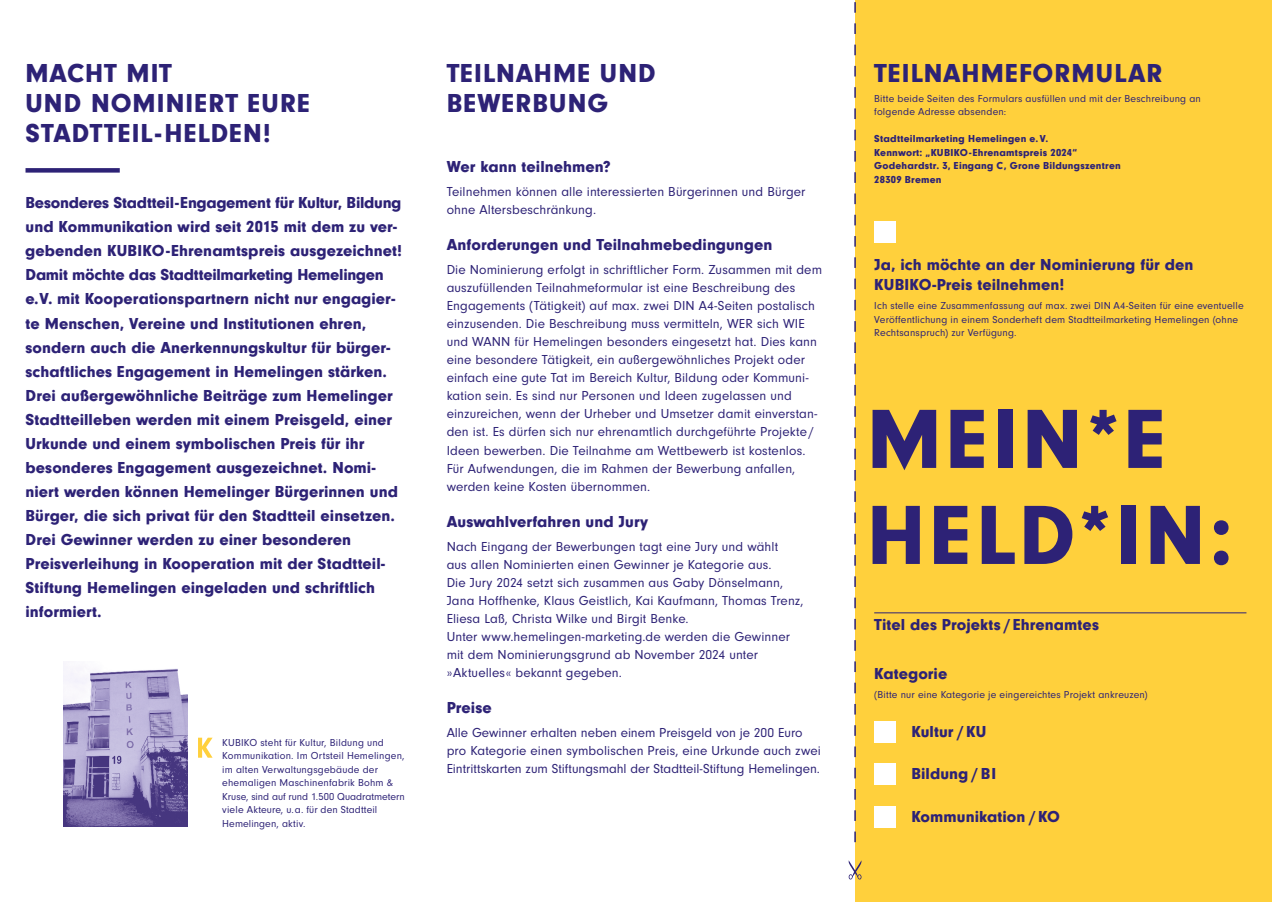
<style>
.page{position:relative;width:1272px;height:902px;background:#fff}
.page>*{position:absolute;margin:0;border:0;box-sizing:border-box;transform-origin:0 0}
.t1{font:900 87px/96px "Neuzeit Gro";letter-spacing:.06em;color:#2d2276}
.t2{font:900 27px/30px "Neuzeit Gro";letter-spacing:.04em;color:#2d2276}
.t3{font:900 16.5px/24px "Neuzeit Gro";letter-spacing:.005em;color:#2d2276}
.t4{font:13.5px/18px "Neuzeit Gro";letter-spacing:.005em;color:#2d2276}
.t5{font:10.5px/13.5px "Neuzeit Gro";letter-spacing:.015em;color:#2d2276}
.t6{font:900 10.5px/13.5px "Neuzeit Gro";letter-spacing:.02em;color:#2d2276}
</style>
<div class="page">
<div style="left:855px;top:0;width:416px;height:901px;background:#ffd03c"></div>
<div style="left:26px;top:168px;width:94px;height:5px;background:#2d2276"></div>
<hr style="left:874px;top:612px;width:372px;height:1px;background:#2d2276">
<svg style="left:854px;top:2px;width:1px;height:840px"></svg>
<div style="left:874px;top:221px;width:21px;height:22px;background:#fff"></div>
<div style="left:874px;top:720px;width:21px;height:22px;background:#fff"></div>
<div style="left:874px;top:763px;width:21px;height:21px;background:#fff"></div>
<div style="left:874px;top:806px;width:21px;height:21px;background:#fff"></div>
<svg style="left:848px;top:860px;width:13px;height:19px"></svg>
<svg style="left:198px;top:737px;width:14px;height:20px"></svg>
<img style="left:63px;top:663px;width:124px;height:163px">
<h2 class="t2" style="left:26px;top:58px;width:286px">MACHT MIT<br>UND NOMINIERT EURE<br>STADTTEIL-HELDEN!</h2>
<p class="t3" style="left:25px;top:191px;width:378px">Besonderes Stadtteil-Engagement für Kultur, Bildung und Kommunikation wird seit 2015 mit dem zu ver&shy;gebenden KUBIKO-Ehrenamtspreis ausgezeichnet!<br>Damit möchte das Stadtteilmarketing Hemelingen e.V. mit Kooperationspartnern nicht nur engagier&shy;te Menschen, Vereine und Institutionen ehren, sondern auch die Anerkennungskultur für bürger&shy;schaftliches Engagement in Hemelingen stärken.<br>Drei außergewöhnliche Beiträge zum Hemelinger Stadtteilleben werden mit einem Preisgeld, einer Urkunde und einem symbolischen Preis für ihr besonderes Engagement ausgezeichnet. Nomi&shy;niert werden können Hemelinger Bürgerinnen und Bürger, die sich privat für den Stadtteil einsetzen.<br>Drei Gewinner werden zu einer besonderen Preisverleihung in Kooperation mit der Stadtteil-Stiftung Hemelingen eingeladen und schriftlich informiert.</p>
<p class="t5" style="left:222px;top:735px;width:184px">KUBIKO steht für Kultur, Bildung und Kommunikation. Im Ortsteil Hemelingen, im alten Verwaltungsgebäude der ehemaligen Maschinenfabrik Bohm &amp; Kruse, sind auf rund 1.500 Quadratmetern viele Akteure, u.a. für den Stadtteil Hemelingen, aktiv.</p>
<h2 class="t2" style="left:446px;top:58px;width:210px">TEILNAHME UND<br>BEWERBUNG</h2>
<p class="t3" style="left:446px;top:155px;width:166px">Wer kann teilnehmen?</p>
<p class="t4" style="left:446px;top:183px;width:360px">Teilnehmen können alle interessierten Bürgerinnen und Bürger ohne Altersbeschränkung.</p>
<p class="t3" style="left:446px;top:233px;width:327px">Anforderungen und Teilnahmebedingungen</p>
<p class="t4" style="left:446px;top:261px;width:377px">Die Nominierung erfolgt in schriftlicher Form. Zusammen mit dem auszufüllenden Teilnahmeformular ist eine Beschreibung des Engagements (Tätigkeit) auf max. zwei DIN A4-Seiten postalisch einzusenden. Die Beschreibung muss vermitteln, WER sich WIE und WANN für Hemelingen besonders eingesetzt hat. Dies kann eine besondere Tätigkeit, ein außergewöhnliches Projekt oder einfach eine gute Tat im Bereich Kultur, Bildung oder Kommuni&shy;kation sein. Es sind nur Personen und Ideen zugelassen und einzureichen, wenn der Urheber und Umsetzer damit einverstan&shy;den ist. Es dürfen sich nur ehrenamtlich durchgeführte Projekte/ Ideen bewerben. Die Teilnahme am Wettbewerb ist kostenlos.<br>Für Aufwendungen, die im Rahmen der Bewerbung anfallen, werden keine Kosten übernommen.</p>
<p class="t3" style="left:446px;top:509px;width:203px">Auswahlverfahren und Jury</p>
<p class="t4" style="left:446px;top:537px;width:358px">Nach Eingang der Bewerbungen tagt eine Jury und wählt<br>aus allen Nominierten einen Gewinner je Kategorie aus.<br>Die Jury 2024 setzt sich zusammen aus Gaby Dönselmann, Jana Hoffhenke, Klaus Geistlich, Kai Kaufmann, Thomas Trenz, Eliesa Laß, Christa Wilke und Birgit Benke.<br>Unter www.hemelingen-marketing.de werden die Gewinner mit dem Nominierungsgrund ab November 2024 unter »Aktuelles« bekannt gegeben.</p>
<p class="t3" style="left:446px;top:695px;width:47px">Preise</p>
<p class="t4" style="left:446px;top:723px;width:376px">Alle Gewinner erhalten neben einem Preisgeld von je 200 Euro pro Kategorie einen symbolischen Preis, eine Urkunde auch zwei<br>Eintrittskarten zum Stiftungsmahl der Stadtteil-Stiftung Hemelingen.</p>
<h2 class="t2" style="left:874px;top:58px;width:290px">TEILNAHMEFORMULAR</h2>
<p class="t5" style="left:874px;top:92px;width:328px">Bitte beide Seiten des Formulars ausfüllen und mit der Beschreibung an folgende Adresse absenden:</p>
<p class="t6" style="left:874px;top:132px;width:248px">Stadtteilmarketing Hemelingen e.V.<br>Kennwort: „KUBIKO-Ehrenamtspreis 2024“ Godehardstr. 3, Eingang C, Grone Bildungszentren 28309 Bremen</p>
<p class="t3" style="left:874px;top:255px;width:320px;line-height:19.5px">Ja, ich möchte an der Nominierung für den<br>KUBIKO-Preis teilnehmen!</p>
<p class="t5" style="left:874px;top:299px;width:371px">Ich stelle eine Zusammenfassung auf max. zwei DIN A4-Seiten für eine eventuelle<br>Veröffentlichung in einem Sonderheft dem Stadtteilmarketing Hemelingen (ohne<br>Rechtsanspruch) zur Verfügung.</p>
<h1 class="t1" style="left:867px;top:391px;width:367px">MEIN*E<br>HELD*IN:</h1>
<p class="t3" style="left:874px;top:612px;width:226px">Titel des Projekts / Ehrenamtes</p>
<p class="t3" style="left:874px;top:661px;width:75px">Kategorie</p>
<p class="t5" style="left:874px;top:688px;width:275px">(Bitte nur eine Kategorie je eingereichtes Projekt ankreuzen)</p>
<p class="t3" style="left:911px;top:719px;width:76px">Kultur /KU</p>
<p class="t3" style="left:911px;top:761px;width:86px">Bildung / BI</p>
<p class="t3" style="left:911px;top:804px;width:150px">Kommunikation /KO</p>
</div>
